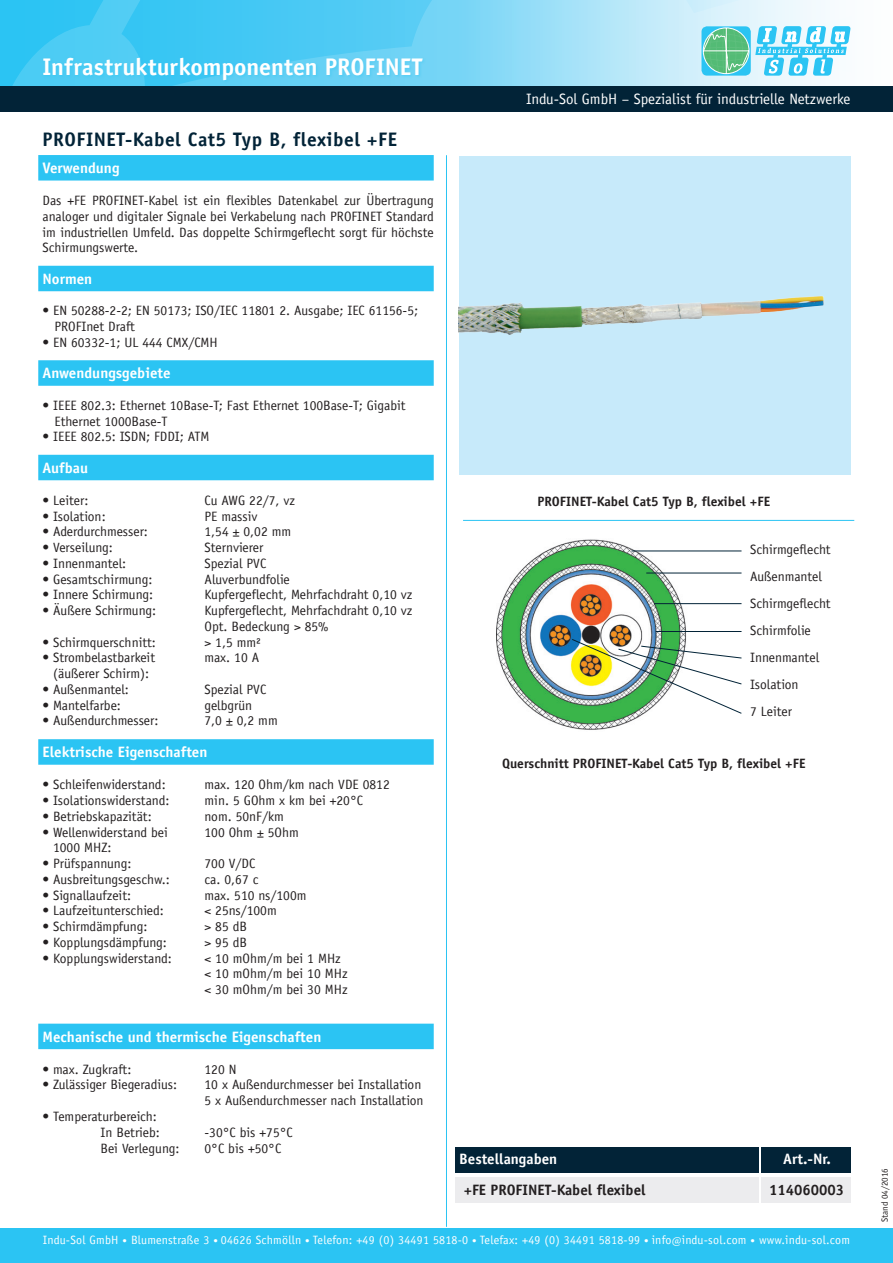
<style>
.page{position:relative;width:893px;height:1263px;background:#fff}
.page>*{position:absolute;margin:0;border:0;box-sizing:border-box;transform-origin:0 0}
.t1{font:700 24px "Officina Sans";letter-spacing:-.005em;color:#fff}
.t2{font:700 19.5px "Officina Sans";letter-spacing:.025em;color:#022337}
.t3{font:700 15px "Officina Sans";color:#fff}
.t4{font:15px "Officina Sans";color:#fff}
.t5{font:700 15px "Officina Sans";color:#231f20}
.t6{font:13.5px/15.8px "Officina Sans";color:#231f20}
.t7{font:700 13.5px "Officina Sans";color:#231f20}
.t8{font:12px "Officina Sans";letter-spacing:.02em;color:#fff}
.t9{font:9px "Officina Sans";color:#231f20}
.s1{font-size:9px}
.s2{font-size:10.5px}
</style>
<div class="page">
<hr style="left:446px;top:155px;width:1px;height:1072px;background:#2bc4f3">
<svg style="left:0;top:0;width:830px;height:86px;background:#7ad7f6"></svg>
<div style="left:0;top:86px;width:893px;height:26px;background:#022337"></div>
<svg style="left:701px;top:26px;width:50px;height:50px"></svg>
<svg style="left:755px;top:26px;width:96px;height:50px"></svg>
<svg style="left:703px;top:28px;width:46px;height:46px;background:#67c7a3"></svg>
<div style="left:0;top:1228px;width:893px;height:35px;background:#2bc4f3"></div>
<div style="left:459px;top:156px;width:391px;height:319px;background:#c7eafa"></div>
<div style="left:38px;top:155px;width:396px;height:26px;background:#2bc4f3"></div>
<div style="left:38px;top:266px;width:396px;height:25px;background:#2bc4f3"></div>
<div style="left:38px;top:360px;width:396px;height:26px;background:#2bc4f3"></div>
<div style="left:38px;top:455px;width:396px;height:25px;background:#2bc4f3"></div>
<div style="left:38px;top:739px;width:396px;height:26px;background:#2bc4f3"></div>
<div style="left:38px;top:1024px;width:396px;height:25px;background:#2bc4f3"></div>
<hr style="left:463px;top:520px;width:391px;height:1px;background:#2bc4f3">
<div style="left:455px;top:1147px;width:303px;height:26px;background:#022337"></div>
<div style="left:761px;top:1147px;width:89px;height:26px;background:#022337"></div>
<div style="left:455px;top:1177px;width:303px;height:25px;background:#ececee"></div>
<div style="left:761px;top:1177px;width:89px;height:25px;background:#ececee"></div>
<img style="left:459px;top:296px;width:365px;height:39px">
<img style="left:497px;top:539px;width:195px;height:191px">
<hr style="left:646px;top:573px;width:95px;height:1px;background:#022337">
<hr style="left:631px;top:551px;width:110px;height:1px;background:#022337">
<hr style="left:654px;top:603px;width:87px;height:1px;background:#022337">
<svg style="left:571px;top:638px;width:171px;height:76px"></svg>
<hr style="left:656px;top:631px;width:85px;height:1px;background:#022337">
<div style="left:42px;top:57px;width:385px;height:27px;background:#2bc4f3;opacity:.35"></div>
<h1 class="t1" style="left:43px;top:52px;width:382px">Infrastrukturkomponenten PROFINET</h1>
<h2 class="t2" style="left:43px;top:127px;width:356px">PROFINET-Kabel Cat5 Typ B, flexibel +FE</h2>
<p class="t3" style="left:43px;top:159px;width:78px">Verwendung</p>
<p class="t6" style="left:43px;top:193px;width:393px;text-align:justify">Das +FE PROFINET-Kabel ist ein flexibles Datenkabel zur Übertragung analoger und digitaler Signale bei Verkabelung nach PROFINET Standard im industriellen Umfeld. Das doppelte Schirmgeflecht sorgt für höchste Schirmungswerte.</p>
<p class="t3" style="left:43px;top:269px;width:51px">Normen</p>
<p class="t6" style="left:55px;top:303px;width:365px;text-indent:-12px">• EN 50288-2-2; EN 50173; ISO/IEC 11801 2. Ausgabe; IEC 61156-5;<br>PROFInet Draft</p>
<p class="t6" style="left:43px;top:334px;width:177px">• EN 60332-1; UL 444 CMX/CMH</p>
<p class="t3" style="left:43px;top:364px;width:130px">Anwendungsgebiete</p>
<p class="t6" style="left:55px;top:397px;width:353px;text-indent:-12px">• IEEE 802.3: Ethernet 10Base-T; Fast Ethernet 100Base-T; Gigabit<br>Ethernet 1000Base-T</p>
<p class="t6" style="left:43px;top:429px;width:168px">• IEEE 802.5: ISDN; FDDI; ATM</p>
<p class="t3" style="left:43px;top:458px;width:47px">Aufbau</p>
<p class="t6" style="left:43px;top:492px;width:47px">• Leiter:</p>
<p class="t6" style="left:205px;top:492px;width:92px">Cu AWG 22/7, vz</p>
<p class="t6" style="left:43px;top:508px;width:65px">• Isolation:</p>
<p class="t6" style="left:205px;top:508px;width:54px">PE massiv</p>
<p class="t6" style="left:43px;top:524px;width:107px">• Aderdurchmesser:</p>
<p class="t6" style="left:205px;top:524px;width:88px">1,54 ± 0,02 mm</p>
<p class="t6" style="left:43px;top:540px;width:72px">• Verseilung:</p>
<p class="t6" style="left:205px;top:540px;width:60px">Sternvierer</p>
<p class="t6" style="left:43px;top:555px;width:85px">• Innenmantel:</p>
<p class="t6" style="left:205px;top:555px;width:63px">Spezial PVC</p>
<p class="t6" style="left:43px;top:571px;width:111px">• Gesamtschirmung:</p>
<p class="t6" style="left:205px;top:571px;width:87px">Aluverbundfolie</p>
<p class="t6" style="left:43px;top:587px;width:112px">• Innere Schirmung:</p>
<p class="t6" style="left:205px;top:587px;width:209px">Kupfergeflecht, Mehrfachdraht 0,10 vz</p>
<p class="t6" style="left:43px;top:603px;width:115px">• Äußere Schirmung:</p>
<p class="t6" style="left:205px;top:603px;width:209px">Kupfergeflecht, Mehrfachdraht 0,10 vz<br>Opt. Bedeckung &gt; 85%</p>
<p class="t6" style="left:43px;top:634px;width:115px">• Schirmquerschnitt:</p>
<p class="t6" style="left:205px;top:634px;width:58px">&gt; 1,5 mm²</p>
<p class="t6" style="left:43px;top:650px;width:114px">• Strombelastbarkeit</p>
<p class="t6" style="left:205px;top:650px;width:56px">max. 10 A</p>
<p class="t6" style="left:53px;top:666px;width:98px">(äußerer Schirm):</p>
<p class="t6" style="left:43px;top:681px;width:88px">• Außenmantel:</p>
<p class="t6" style="left:205px;top:681px;width:63px">Spezial PVC</p>
<p class="t6" style="left:43px;top:697px;width:80px">• Mantelfarbe:</p>
<p class="t6" style="left:205px;top:697px;width:49px">gelbgrün</p>
<p class="t6" style="left:43px;top:713px;width:117px">• Außendurchmesser:</p>
<p class="t6" style="left:205px;top:713px;width:75px">7,0 ± 0,2 mm</p>
<p class="t3" style="left:43px;top:743px;width:166px">Elektrische Eigenschaften</p>
<p class="t6" style="left:43px;top:777px;width:125px">• Schleifenwiderstand:</p>
<p class="t6" style="left:205px;top:777px;width:187px">max. 120 Ohm/km nach VDE 0812</p>
<p class="t6" style="left:43px;top:792px;width:128px">• Isolationswiderstand:</p>
<p class="t6" style="left:205px;top:792px;width:160px">min. 5 GOhm x km bei +20°C</p>
<p class="t6" style="left:43px;top:808px;width:111px">• Betriebskapazität:</p>
<p class="t6" style="left:205px;top:808px;width:81px">nom. 50nF/km</p>
<p class="t6" style="left:43px;top:824px;width:127px">• Wellenwiderstand bei</p>
<p class="t6" style="left:205px;top:824px;width:96px">100 Ohm ± 5Ohm</p>
<p class="t6" style="left:53px;top:840px;width:60px">1000 MHZ:</p>
<p class="t6" style="left:43px;top:855px;width:90px">• Prüfspannung:</p>
<p class="t6" style="left:205px;top:855px;width:52px">700 V/DC</p>
<p class="t6" style="left:43px;top:871px;width:129px">• Ausbreitungsgeschw.:</p>
<p class="t6" style="left:205px;top:871px;width:55px">ca. 0,67 c</p>
<p class="t6" style="left:43px;top:887px;width:90px">• Signallaufzeit:</p>
<p class="t6" style="left:205px;top:887px;width:103px">max. 510 ns/100m</p>
<p class="t6" style="left:43px;top:903px;width:123px">• Laufzeitunterschied:</p>
<p class="t6" style="left:205px;top:903px;width:74px">&lt; 25ns/100m</p>
<p class="t6" style="left:43px;top:919px;width:106px">• Schirmdämpfung:</p>
<p class="t6" style="left:205px;top:919px;width:44px">&gt; 85 dB</p>
<p class="t6" style="left:43px;top:934px;width:126px">• Kopplungsdämpfung:</p>
<p class="t6" style="left:205px;top:934px;width:44px">&gt; 95 dB</p>
<p class="t6" style="left:43px;top:950px;width:131px">• Kopplungswiderstand:</p>
<p class="t6" style="left:205px;top:950px;width:144px">&lt; 10 mOhm/m bei 1 MHz &lt; 10 mOhm/m bei 10 MHz &lt; 30 mOhm/m bei 30 MHz</p>
<p class="t3" style="left:43px;top:1027px;width:280px">Mechanische und thermische Eigenschaften</p>
<p class="t6" style="left:43px;top:1061px;width:90px">• max. Zugkraft:</p>
<p class="t6" style="left:205px;top:1061px;width:33px">120 N</p>
<p class="t6" style="left:43px;top:1077px;width:136px">• Zulässiger Biegeradius:</p>
<p class="t6" style="left:205px;top:1077px;width:221px">10 x Außendurchmesser bei Installation<br>5 x Außendurchmesser nach Installation</p>
<p class="t6" style="left:43px;top:1108px;width:116px">• Temperaturbereich:</p>
<p class="t6" style="left:97px;top:1125px;width:65px">○ In Betrieb:</p>
<p class="t6" style="left:205px;top:1125px;width:90px">-30°C bis +75°C</p>
<p class="t6" style="left:97px;top:1141px;width:85px">○ Bei Verlegung:</p>
<p class="t6" style="left:205px;top:1141px;width:78px">0°C bis +50°C</p>
<p class="t4" style="left:526px;top:90px;width:326px">Indu-Sol GmbH – Spezialist für industrielle Netzwerke</p>
<p class="t7" style="left:537px;top:493px;width:234px">PROFINET-Kabel Cat5 Typ B, flexibel +FE</p>
<p class="t6" style="left:750px;top:536px;width:82px;line-height:27px">Schirmgeflecht<br>Außenmantel<br>Schirmgeflecht<br>Schirmfolie<br>Innenmantel<br>Isolation<br>7 Leiter</p>
<p class="t7" style="left:502px;top:754px;width:305px">Querschnitt PROFINET-Kabel Cat5 Typ B, flexibel +FE</p>
<p class="t3" style="left:459px;top:1149px;width:100px">Bestellangaben</p>
<p class="t3" style="left:783px;top:1149px;width:49px">Art.-Nr.</p>
<p class="t5" style="left:464px;top:1181px;width:183px">+FE PROFINET-Kabel flexibel</p>
<p class="t5" style="left:769px;top:1181px;width:77px">114060003</p>
<p class="t8" style="left:43px;top:1233px;width:809px">Indu-Sol GmbH <span class="s1">•</span> Blumenstraße 3 <span class="s1">•</span> 04626 Schmölln <span class="s1">•</span> Telefon: +49 (0) 34491 5818-0 <span class="s1">•</span> Telefax: +49 (0) 34491 5818-99 <span class="s1">•</span> info<span class="s2">@</span>indu-sol.com <span class="s1">•</span> www.indu-sol.com</p>
<p class="t9" style="left:879px;top:1222px;width:56px;rotate:-90deg">Stand 04/2016</p>
</div>
